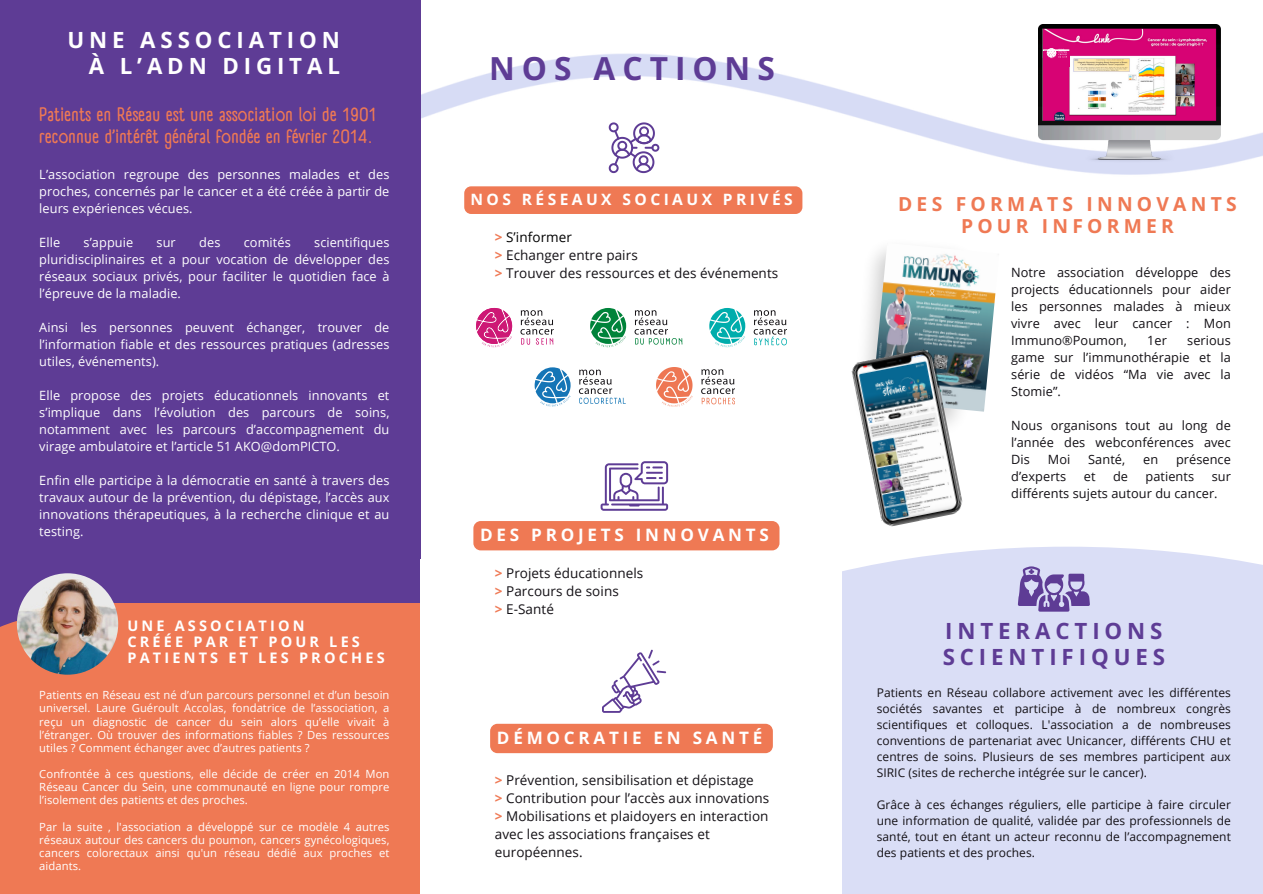
<style>
.page{position:relative;width:1263px;height:894px;background:#fff}
.page>*{position:absolute;margin:0;border:0;box-sizing:border-box;transform-origin:0 0}
.t1{font:700 31.8px "Open Sans";letter-spacing:.22em;color:#5e3c95}
.t2{font:700 22.35px "Open Sans";letter-spacing:.22em;color:#fff}
.t3{font:700 22.35px/25.8px "Open Sans";letter-spacing:.22em;color:#5e3c95}
.t4{font:700 19.35px/22.5px "Open Sans";letter-spacing:.22em;color:#ef7954;text-align:center}
.t5{font:700 19.05px/22.5px "A Day Without Sun Text";letter-spacing:.01em;color:#ef7954}
.t6{font:700 17.1px "Open Sans";letter-spacing:.22em;color:#fff}
.t7{font:700 15.6px "Open Sans";letter-spacing:.22em;color:#fff}
.t8{font:700 14.55px/16.4px "Open Sans";letter-spacing:.22em;color:#fff}
.t9{font:13.5px/18px "Open Sans";letter-spacing:.005em;color:#131015}
.t10{font:13.5px "Open Sans";letter-spacing:.005em;color:#000}
.t11{font:12.75px/17px "Open Sans";letter-spacing:.005em;color:#fff;text-align:justify}
.t12{font:12.75px/17px "Open Sans";letter-spacing:.005em;color:#131015;text-align:justify}
.t13{font:12px/16px "Open Sans";letter-spacing:.005em;color:#131015;text-align:justify}
.t14{font:11.25px/13px "Open Sans";letter-spacing:.005em;color:#fff;text-align:justify}
.s1{font-weight:700;color:#ef7954}
</style>
<div class="page">
<img style="left:421px;top:48px;width:842px;height:127px">
<div style="left:0;top:0;width:421px;height:893px;background:#5e3c95"></div>
<div style="left:533px;top:546px;width:730px;height:347px;background:#dadef6"></div>
<svg style="left:0;top:521px;width:519px;height:372px;fill:#ef7954"></svg>
<img style="left:17px;top:573px;width:101px;height:101px;border-radius:50%">
<img style="left:1039px;top:25px;width:182px;height:139px">
<div style="left:1044px;top:51px;width:26px;height:16px;background:#d70374"></div>
<img style="left:872px;top:243px;width:124px;height:168px">
<img style="left:851px;top:348px;width:113px;height:179px">
<svg style="left:609px;top:122px;width:50px;height:51px"></svg>
<svg style="left:601px;top:461px;width:67px;height:49px"></svg>
<div style="left:421px;top:559px;width:421px;height:334px;background:#fff"></div>
<svg style="left:602px;top:649px;width:64px;height:63px"></svg>
<svg style="left:1018px;top:566px;width:72px;height:45px"></svg>
<svg style="left:1047px;top:48px;width:20px;height:11px"></svg>
<svg style="left:520px;top:310px;width:34px;height:34px"></svg>
<svg style="left:476px;top:308px;width:36px;height:39px"></svg>
<svg style="left:754px;top:310px;width:33px;height:35px"></svg>
<svg style="left:709px;top:308px;width:36px;height:39px"></svg>
<svg style="left:635px;top:310px;width:47px;height:34px"></svg>
<svg style="left:590px;top:308px;width:36px;height:39px"></svg>
<svg style="left:579px;top:369px;width:47px;height:35px"></svg>
<svg style="left:535px;top:367px;width:36px;height:39px"></svg>
<img style="left:657px;top:367px;width:77px;height:39px">
<div style="left:464px;top:186px;width:338px;height:28px;background:#ef7954;border-radius:7px"></div>
<div style="left:473px;top:521px;width:306px;height:29px;background:#ef7954;border-radius:7px"></div>
<div style="left:490px;top:723px;width:283px;height:30px;background:#ef7954"></div>
<p class="t2" style="left:68px;top:25px;width:274px">UNE ASSOCIATION</p>
<h5 class="t2" style="left:89px;top:50px;width:253px">À L’ADN DIGITAL</h5>
<h3 class="t5" style="left:39px;top:103px;width:339px">Patients en Réseau est une association loi de 1901 reconnue d’intérêt général fondée en février 2014.</h3>
<p class="t11" style="left:39px;top:165px;width:352px">L’association regroupe des personnes malades et des proches, concernés par le cancer et a été créée à partir de leurs expériences vécues.</p>
<p class="t11" style="left:39px;top:233px;width:22px">Elle</p>
<p class="t11" style="left:84px;top:233px;width:51px">s’appuie</p>
<p class="t11" style="left:157px;top:233px;width:21px">sur</p>
<p class="t11" style="left:199px;top:233px;width:23px">des</p>
<p class="t11" style="left:244px;top:233px;width:48px">comités</p>
<p class="t11" style="left:39px;top:233px;width:352px;text-indent:275px">scientifiques pluridisciplinaires et a pour vocation de développer des réseaux sociaux privés, pour faciliter le quotidien face à l’épreuve de la maladie.</p>
<p class="t11" style="left:39px;top:318px;width:352px">Ainsi les personnes peuvent échanger, trouver de l’information fiable et des ressources pratiques (adresses utiles, événements).</p>
<p class="t11" style="left:39px;top:386px;width:352px">Elle propose des projets éducationnels innovants et s’implique dans l’évolution des parcours de soins, notamment avec les parcours d’accompagnement du virage ambulatoire et l’article 51 AKO@domPICTO.</p>
<h1 class="t11" style="left:39px;top:471px;width:352px">Enfin elle participe à la démocratie en santé à travers des travaux autour de la prévention, du dépistage, l’accès aux innovations thérapeutiques, à la recherche clinique et au testing.</h1>
<p class="t8" style="left:127px;top:616px;width:259px">UNE ASSOCIATION<br>CRÉÉE PAR ET POUR LES<br>PATIENTS ET LES PROCHES</p>
<p class="t14" style="left:39px;top:688px;width:352px">Patients en Réseau est né d’un parcours personnel et d’un besoin universel. Laure Guéroult Accolas, fondatrice de l’association, a reçu un diagnostic de cancer du sein alors qu’elle vivait à l’étranger. Où trouver des informations fiables ? Des ressources utiles ? Comment échanger avec d’autres patients ?</p>
<p class="t14" style="left:39px;top:767px;width:352px">Confrontée à ces questions, elle décide de créer en 2014 Mon Réseau Cancer du Sein, une communauté en ligne pour rompre l’isolement des patients et des proches.</p>
<h6 class="t14" style="left:39px;top:819px;width:352px">Par la suite , l'association a développé sur ce modèle 4 autres réseaux autour des cancers du poumon, cancers gynécologiques, cancers colorectaux ainsi qu'un réseau dédié aux proches et aidants.</h6>
<p class="t1" style="left:489px;top:46px;width:287px">NOS ACTIONS</p>
<p class="t7" style="left:470px;top:188px;width:324px">NOS RÉSEAUX SOCIAUX PRIVÉS</p>
<p class="t10" style="left:495px;top:227px;width:79px"><span class="s1">&gt;</span> S’informer</p>
<p class="t9" style="left:495px;top:245px;width:145px"><span class="s1">&gt;</span> Echanger entre pairs</p>
<p class="t9" style="left:495px;top:263px;width:285px"><span class="s1">&gt;</span> Trouver des ressources et des événements</p>
<p class="t6" style="left:480px;top:523px;width:290px">DES PROJETS INNOVANTS</p>
<p class="t9" style="left:495px;top:564px;width:150px"><span class="s1">&gt;</span> Projets éducationnels</p>
<p class="t9" style="left:495px;top:582px;width:126px"><span class="s1">&gt;</span> Parcours de soins</p>
<p class="t9" style="left:495px;top:600px;width:61px"><span class="s1">&gt;</span> E-Santé</p>
<p class="t6" style="left:497px;top:725px;width:267px">DÉMOCRATIE EN SANTÉ</p>
<p class="t9" style="left:495px;top:770px;width:261px"><span class="s1">&gt;</span> Prévention, sensibilisation et dépistage</p>
<p class="t9" style="left:495px;top:788px;width:276px"><span class="s1">&gt;</span> Contribution pour l’accès aux innovations</p>
<p class="t9" style="left:495px;top:806px;width:275px"><span class="s1">&gt;</span> Mobilisations et plaidoyers en interaction avec les associations françaises et européennes.</p>
<p class="t4" style="left:898px;top:192px;width:340px">DES FORMATS INNOVANTS<br>POUR INFORMER</p>
<p class="t12" style="left:1011px;top:263px;width:221px">Notre association développe des projects éducationnels pour aider les personnes malades à mieux vivre avec leur cancer : Mon Immuno®Poumon,</p>
<p class="t12" style="left:1011px;top:331px;width:221px;text-indent:176px">serious game sur l’immunothérapie et la série de vidéos “Ma vie avec la Stomie”.</p>
<p class="t12" style="left:1011px;top:416px;width:221px">Nous organisons tout au long de l’année des webconférences avec Dis</p>
<p class="t12" style="left:1147px;top:331px;width:21px">1er</p>
<p class="t12" style="left:1048px;top:450px;width:24px">Moi</p>
<p class="t12" style="left:1088px;top:450px;width:39px">Santé,</p>
<p class="t12" style="left:1143px;top:450px;width:17px">en</p>
<p class="t12" style="left:1176px;top:450px;width:56px">présence</p>
<p class="t12" style="left:1011px;top:467px;width:57px">d’experts</p>
<p class="t12" style="left:1084px;top:467px;width:13px">et</p>
<p class="t12" style="left:1113px;top:467px;width:17px">de</p>
<p class="t12" style="left:1145px;top:467px;width:50px">patients</p>
<p class="t12" style="left:1011px;top:467px;width:221px;text-indent:200px">sur différents sujets autour du cancer.</p>
<p class="t3" style="left:943px;top:617px;width:224px">INTERACTIONS<br>SCIENTIFIQUES</p>
<p class="t13" style="left:877px;top:684px;width:356px">Patients en Réseau collabore activement avec les différentes sociétés savantes et participe à de nombreux congrès scientifiques et colloques. L'association a de nombreuses conventions de partenariat avec Unicancer, différents CHU et centres de soins. Plusieurs de ses membres participent aux SIRIC (sites de recherche intégrée sur le cancer).</p>
<p class="t13" style="left:877px;top:796px;width:356px">Grâce à ces échanges réguliers, elle participe à faire circuler une information de qualité, validée par des professionnels de santé, tout en étant un acteur reconnu de l’accompagnement des patients et des proches.</p>
</div>
